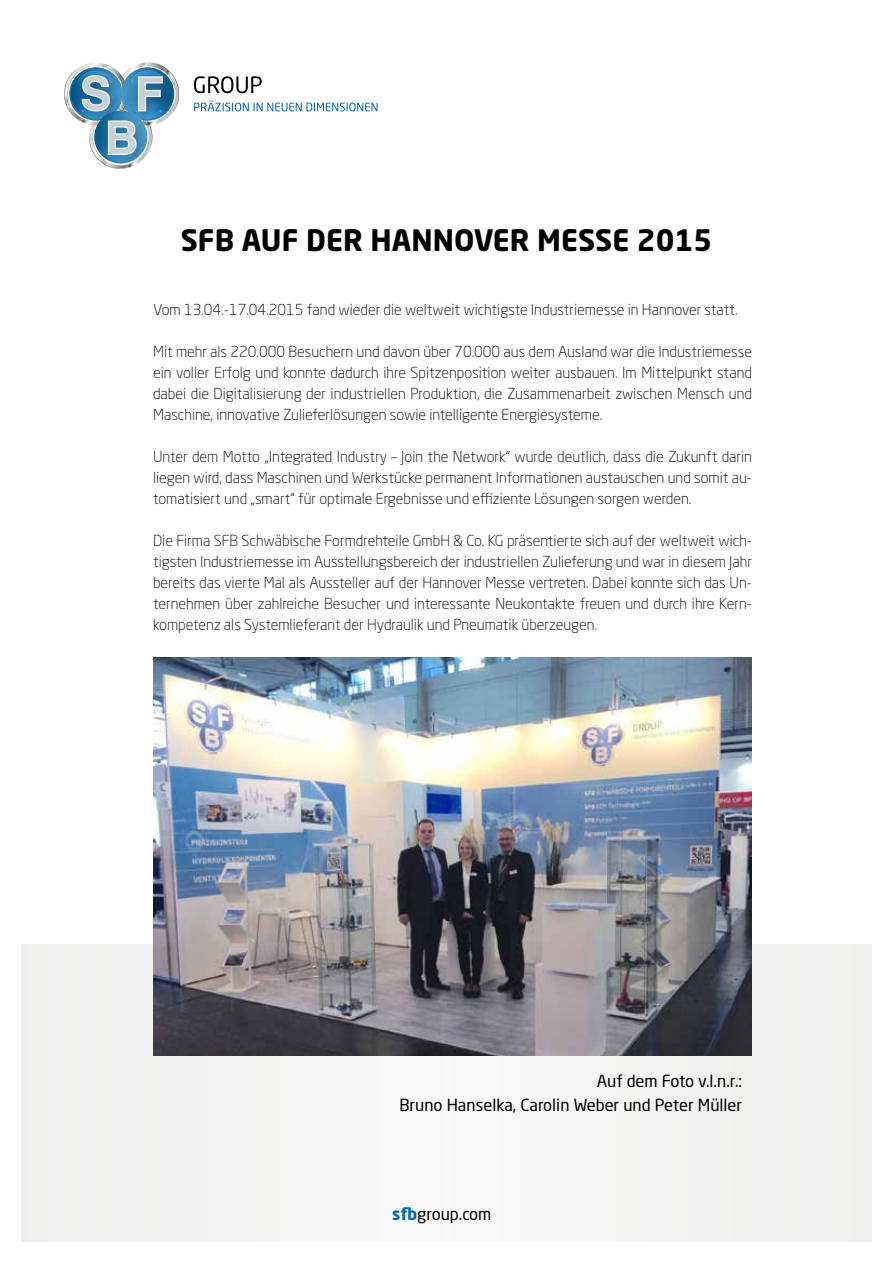
<style>
.page{position:relative;width:893px;height:1263px;background:#fff}
.page>*{position:absolute;margin:0;border:0;box-sizing:border-box;transform-origin:0 0}
.t1{font:700 29.25px "Neo Sans Pro";color:#000}
.t2{font:16.5px/24px "Neo Sans Std";color:#000;text-align:right}
.t3{font:300 15px/21px "Neo Sans Std";color:#000;text-align:justify}
.s1{font-family:"Neo Sans Pro";font-weight:700;color:#006ab3}
</style>
<div class="page">
<div style="left:21px;top:944px;width:851px;height:298px;background:#f3f3f3"></div>
<svg style="left:64px;top:62px;width:115px;height:107px"></svg>
<svg style="left:194px;top:76px;width:68px;height:17px"></svg>
<svg style="left:194px;top:101px;width:184px;height:10px"></svg>
<img style="left:153px;top:657px;width:598px;height:398px">
<h1 class="t1" style="left:181px;top:222px;width:533px">SFB AUF DER HANNOVER MESSE 2015</h1>
<p class="t3" style="left:153px;top:299px;width:586px">Vom 13.04.-17.04.2015 fand wieder die weltweit wichtigste Industriemesse in Hannover statt.</p>
<p class="t3" style="left:153px;top:341px;width:600px">Mit mehr als 220.000 Besuchern und davon über 70.000 aus dem Ausland war die Industriemesse ein voller Erfolg und konnte dadurch ihre Spitzenposition weiter ausbauen. Im Mittelpunkt stand dabei die Digitalisierung der industriellen Produktion, die Zusammenarbeit zwischen Mensch und Maschine, innovative Zulieferlösungen sowie intelligente Energiesysteme.</p>
<p class="t3" style="left:153px;top:446px;width:600px">Unter dem Motto „Integrated Industry – Join the Network“ wurde deutlich, dass die Zukunft darin liegen wird, dass Maschinen und Werkstücke permanent Informationen austauschen und somit au&shy;tomatisiert und „smart“ für optimale Ergebnisse und effiziente Lösungen sorgen werden.</p>
<p class="t3" style="left:153px;top:530px;width:600px">Die Firma SFB Schwäbische Formdrehteile GmbH &amp; Co. KG präsentierte sich auf der weltweit wich&shy;tigsten Industriemesse im Ausstellungsbereich der industriellen Zulieferung und war in diesem Jahr bereits das vierte Mal als Aussteller auf der Hannover Messe vertreten. Dabei konnte sich das Un&shy;ternehmen über zahlreiche Besucher und interessante Neukontakte freuen und durch ihre Kern&shy;kompetenz als Systemlieferant der Hydraulik und Pneumatik überzeugen.</p>
<p class="t2" style="left:399px;top:1069px;width:344px">Auf dem Foto v.l.n.r.:<br>Bruno Hanselka, Carolin Weber und Peter Müller</p>
<p class="t2" style="left:392px;top:1202px;width:101px"><span class="s1">SFB</span>group.com</p>
</div>
